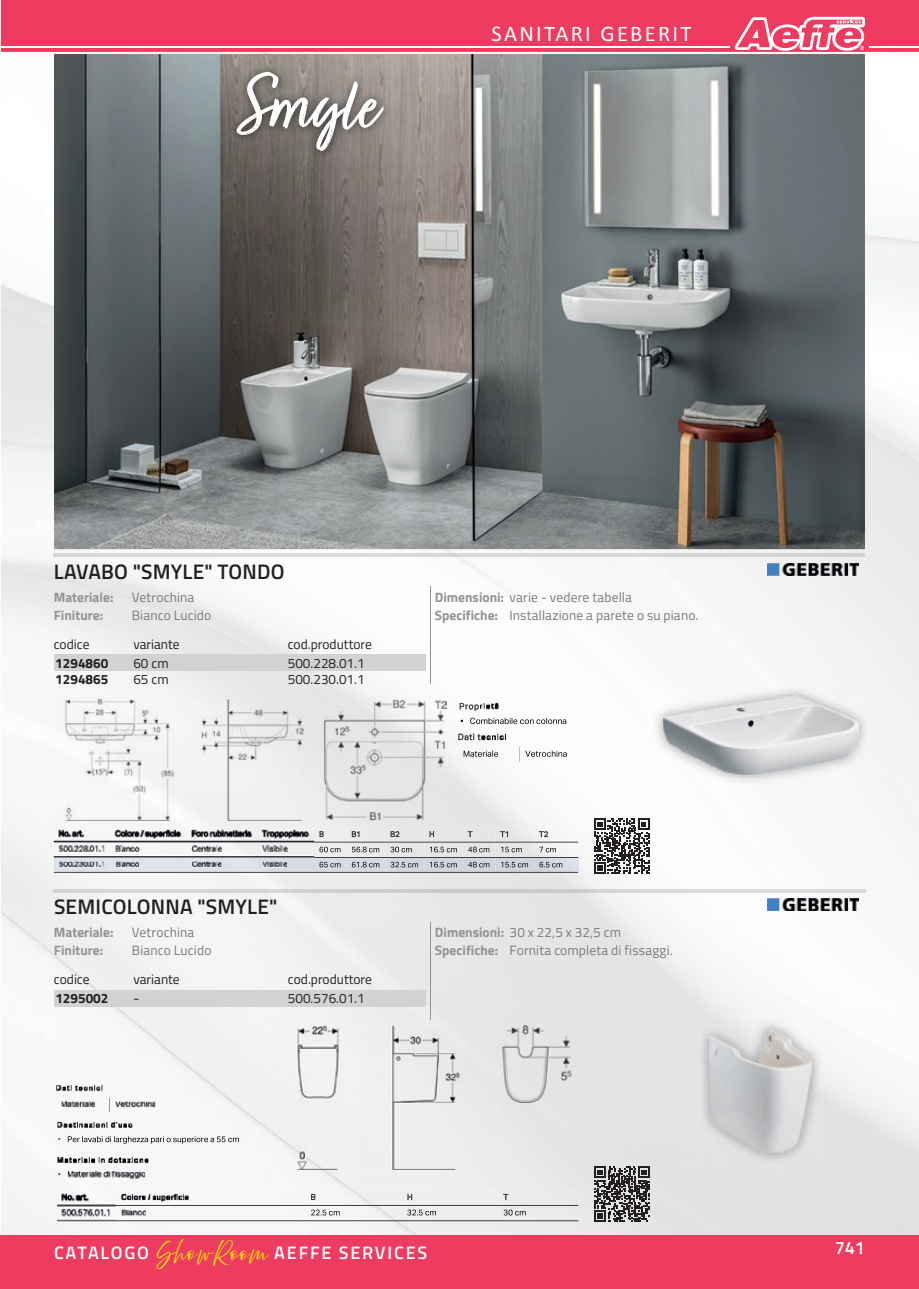
<style>
.page{position:relative;width:919px;height:1289px;background:#fff}
.page>*{position:absolute;margin:0;border:0;box-sizing:border-box;transform-origin:0 0}
.t1{font:82.5px "Turbinado Pro";color:#fff}
.t2{font:22.5px "Calibri";letter-spacing:.1em;color:#fff}
.t3{font:600 21px "Titillium Web";letter-spacing:.01em;color:#231f20}
.t4{font:600 18px "Titillium Web";letter-spacing:.1em;color:#fff}
.t5{font:700 13.5px/18px "Titillium Web";color:#919396}
.t6{font:13.5px "Titillium Web";color:#231f20}
.t7{font:13.5px/18px "Titillium Web";letter-spacing:.01em;color:#787a7d}
.t8{font:700 13.5px "Titillium Web";color:#231f20}
.s1{font-weight:400;color:#787a7d}
.s2{font-family:"Abovethe Beyond Script";font-weight:400;color:#fff101}
</style>
<div class="page">
<img style="left:811px;top:107px;width:107px;height:591px">
<div style="left:648px;top:549px;width:163px;height:149px;background:#f4f5f5"></div>
<img style="left:648px;top:698px;width:54px;height:537px">
<img style="left:54px;top:751px;width:55px;height:484px">
<div style="left:162px;top:751px;width:54px;height:471px;background:#f4f5f5"></div>
<div style="left:271px;top:751px;width:53px;height:274px;background:#eff1f0"></div>
<img style="left:433px;top:751px;width:216px;height:323px">
<img style="left:702px;top:785px;width:163px;height:235px">
<img style="left:108px;top:820px;width:55px;height:370px">
<div style="left:216px;top:820px;width:55px;height:402px;background:#f3f4f4"></div>
<div style="left:324px;top:820px;width:109px;height:205px;background:#ebebeb"></div>
<div style="left:487px;top:1074px;width:162px;height:161px;background:#e6e5e5"></div>
<div style="left:270px;top:1169px;width:217px;height:66px;background:#eff0ef"></div>
<div style="left:1px;top:1235px;width:917px;height:53px;background:#ee3b60"></div>
<div style="left:1px;top:0;width:917px;height:52px;background:#ee3b60"></div>
<svg style="left:734px;top:17px;width:130px;height:34px"></svg>
<hr style="left:869px;top:46px;width:49px;height:2px;background:#fff">
<hr style="left:1px;top:46px;width:729px;height:2px;background:#fff">
<div style="left:54px;top:654px;width:371px;height:17px;background:#d1d2d4"></div>
<svg style="left:594px;top:818px;width:55px;height:55px"></svg>
<img style="left:314px;top:827px;width:264px;height:30px">
<img style="left:54px;top:857px;width:524px;height:15px">
<img style="left:314px;top:841px;width:264px;height:1px">
<svg style="left:459px;top:703px;width:20px;height:8px"></svg>
<img style="left:470px;top:717px;width:96px;height:7px">
<svg style="left:458px;top:733px;width:22px;height:7px"></svg>
<img style="left:463px;top:750px;width:35px;height:6px">
<img style="left:525px;top:750px;width:41px;height:6px">
<svg style="left:319px;top:831px;width:5px;height:6px"></svg>
<svg style="left:352px;top:831px;width:7px;height:6px"></svg>
<svg style="left:390px;top:831px;width:9px;height:6px"></svg>
<svg style="left:429px;top:831px;width:5px;height:6px"></svg>
<svg style="left:468px;top:831px;width:4px;height:6px"></svg>
<svg style="left:500px;top:831px;width:8px;height:6px"></svg>
<svg style="left:539px;top:831px;width:9px;height:6px"></svg>
<img style="left:319px;top:846px;width:21px;height:6px">
<img style="left:352px;top:846px;width:27px;height:6px">
<img style="left:390px;top:846px;width:21px;height:6px">
<img style="left:430px;top:846px;width:27px;height:6px">
<img style="left:468px;top:846px;width:21px;height:6px">
<img style="left:501px;top:846px;width:20px;height:6px">
<img style="left:539px;top:846px;width:17px;height:6px">
<img style="left:319px;top:861px;width:21px;height:6px">
<img style="left:352px;top:861px;width:27px;height:6px">
<img style="left:390px;top:861px;width:28px;height:6px">
<img style="left:430px;top:861px;width:27px;height:6px">
<img style="left:468px;top:861px;width:21px;height:6px">
<img style="left:501px;top:861px;width:27px;height:6px">
<img style="left:539px;top:861px;width:23px;height:6px">
<img style="left:59px;top:699px;width:121px;height:121px">
<img style="left:192px;top:699px;width:121px;height:121px">
<img style="left:324px;top:699px;width:122px;height:121px">
<img style="left:652px;top:684px;width:216px;height:101px">
<img style="left:663px;top:695px;width:195px;height:79px">
<img style="left:767px;top:563px;width:91px;height:12px">
<hr style="left:430px;top:586px;width:1px;height:98px;background:#919396">
<hr style="left:54px;top:554px;width:810px;height:3px;background:#d7d8da">
<div style="left:54px;top:990px;width:371px;height:16px;background:#d1d2d4"></div>
<svg style="left:594px;top:1166px;width:55px;height:55px"></svg>
<img style="left:116px;top:1190px;width:462px;height:30px">
<img style="left:57px;top:1220px;width:521px;height:1px">
<img style="left:68px;top:1136px;width:171px;height:7px">
<svg style="left:311px;top:1193px;width:4px;height:6px"></svg>
<svg style="left:407px;top:1193px;width:5px;height:6px"></svg>
<svg style="left:503px;top:1193px;width:5px;height:6px"></svg>
<img style="left:311px;top:1209px;width:28px;height:6px">
<img style="left:407px;top:1209px;width:29px;height:6px">
<img style="left:503px;top:1209px;width:22px;height:6px">
<img style="left:245px;top:1025px;width:109px;height:144px">
<img style="left:354px;top:1025px;width:144px;height:144px">
<img style="left:498px;top:1025px;width:77px;height:77px">
<img style="left:698px;top:1017px;width:124px;height:146px">
<img style="left:709px;top:1028px;width:102px;height:124px">
<img style="left:767px;top:898px;width:91px;height:13px">
<hr style="left:430px;top:921px;width:1px;height:98px;background:#919396">
<img style="left:54px;top:889px;width:811px;height:3px">
<img style="left:54px;top:54px;width:810px;height:495px">
<img style="left:228px;top:63px;width:164px;height:97px">
<img style="left:56px;top:1085px;width:47px;height:6px">
<img style="left:157px;top:1193px;width:32px;height:8px">
<img style="left:54px;top:827px;width:260px;height:40px">
<img style="left:480px;top:703px;width:26px;height:37px">
<h1 class="t1" style="left:237px;top:60px;width:142px">Smyle</h1>
<h2 class="t2" style="left:491px;top:18px;width:201px">SANITARI GEBERIT</h2>
<h3 class="t3" style="left:54px;top:556px;width:232px">LAVABO "SMYLE" TONDO</h3>
<p class="t5" style="left:54px;top:587px;width:61px">Materiale:<br>Finiture:</p>
<p class="t5" style="left:435px;top:587px;width:198px">Dimensioni: <span class="s1">varie - vedere tabella<br></span>Specifiche:</p>
<p class="t7" style="left:132px;top:587px;width:81px">Vetrochina<br>Bianco Lucido</p>
<p class="t7" style="left:509px;top:605px;width:190px">Installazione a parete o su piano.</p>
<p class="t6" style="left:54px;top:634px;width:37px">codice</p>
<p class="t6" style="left:133px;top:634px;width:48px">variante</p>
<p class="t6" style="left:288px;top:634px;width:86px">cod.produttore</p>
<p class="t8" style="left:55px;top:653px;width:54px">1294860</p>
<p class="t6" style="left:133px;top:653px;width:37px">60 cm</p>
<p class="t6" style="left:288px;top:653px;width:78px">500.228.01.1</p>
<p class="t8" style="left:55px;top:669px;width:54px">1294865</p>
<p class="t6" style="left:133px;top:669px;width:37px">65 cm</p>
<p class="t6" style="left:288px;top:669px;width:78px">500.230.01.1</p>
<h3 class="t3" style="left:54px;top:891px;width:225px">SEMICOLONNA "SMYLE"</h3>
<p class="t5" style="left:54px;top:922px;width:61px">Materiale:<br>Finiture:</p>
<p class="t5" style="left:435px;top:922px;width:188px">Dimensioni: <span class="s1">30 x 22,5 x 32,5 cm<br></span>Specifiche:</p>
<p class="t7" style="left:132px;top:922px;width:81px">Vetrochina<br>Bianco Lucido</p>
<p class="t7" style="left:509px;top:940px;width:165px">Fornita completa di fissaggi.</p>
<p class="t6" style="left:54px;top:969px;width:37px">codice</p>
<p class="t6" style="left:133px;top:969px;width:48px">variante</p>
<p class="t6" style="left:288px;top:969px;width:86px">cod.produttore</p>
<p class="t8" style="left:55px;top:988px;width:54px">1295002</p>
<p class="t6" style="left:133px;top:988px;width:7px">-</p>
<p class="t6" style="left:288px;top:988px;width:78px">500.576.01.1</p>
<h3 class="t4" style="left:54px;top:1239px;width:374px">CATALOGO <span class="s2">ShowRoom</span> AEFFE SERVICES</h3>
<h3 class="t4" style="left:834px;top:1234px;width:32px">741</h3>
</div>
